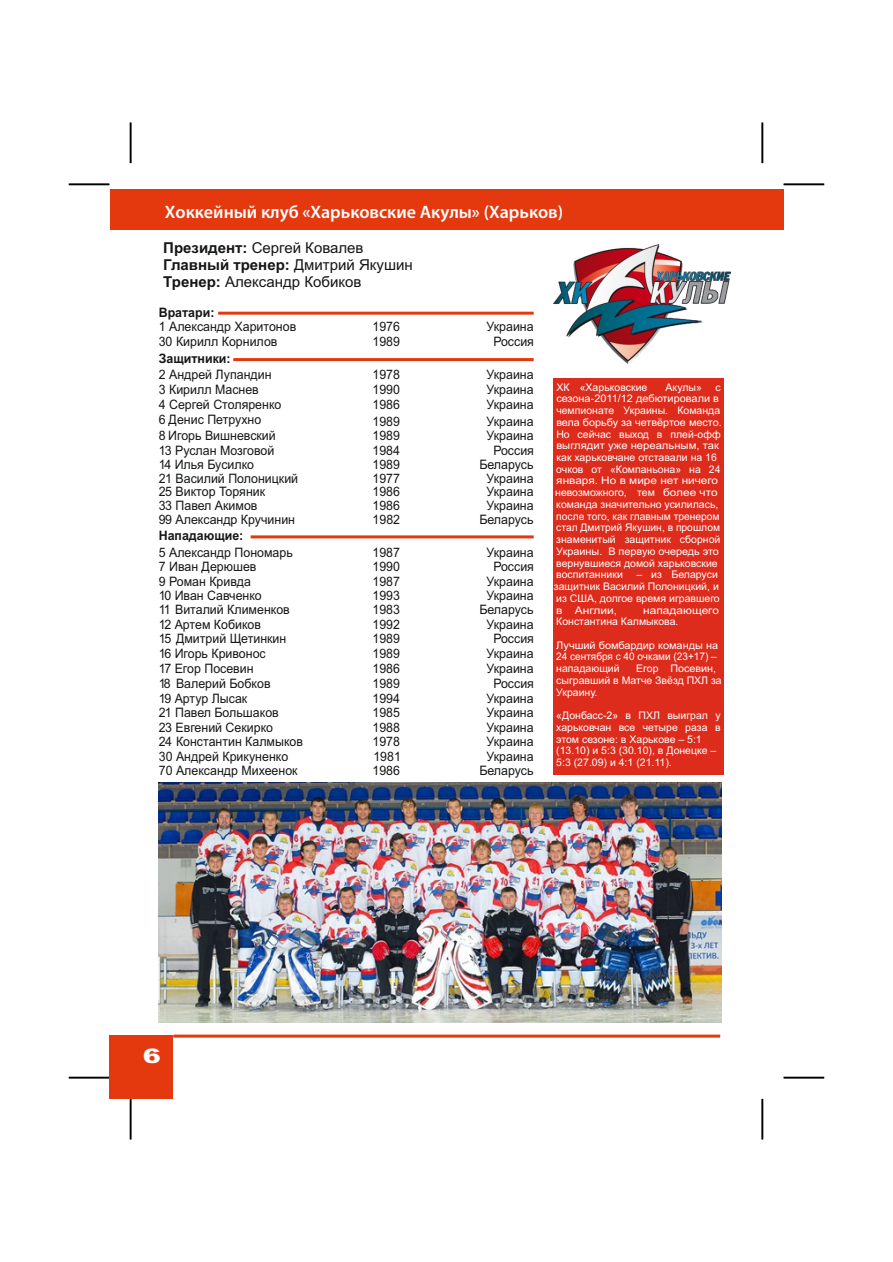
<style>
.page{position:relative;width:893px;height:1262px;background:#fff}
.page>*{position:absolute;margin:0;border:0;box-sizing:border-box;transform-origin:0 0}
.t1{font:900 19.95px "Arial";color:#fff;scale:1.35 1}
.t2{font:600 18px "Myriad Pro";color:#fff}
.t3{font:15px/16.8px "Arial";color:#151616}
.t4{font:13.05px "Arial";color:#151616;scale:.95 1}
.t5{font:700 13.05px "Arial";color:#151616;scale:.95 1}
.t6{font:10.5px/11.7px "Arial";color:#fff}
.t7{font:10.5px/11.7px "Arial";color:#fff;scale:1.04 1}
.t8{font:10.5px/11.7px "Arial";color:#fff;scale:1.13 1}
.s1{font-weight:700}
</style>
<div class="page">
<div style="left:553px;top:378px;width:170px;height:397px;background:#dd2b1c"></div>
<div style="left:110px;top:190px;width:674px;height:40px;background:#e4390f"></div>
<hr style="left:69px;top:183px;width:40px;height:2px;background:#000">
<hr style="left:783px;top:183px;width:41px;height:2px;background:#000">
<hr style="left:69px;top:1076px;width:40px;height:2px;background:#000">
<hr style="left:783px;top:1076px;width:41px;height:2px;background:#000">
<hr style="left:761px;top:123px;width:2px;height:40px;background:#000">
<hr style="left:761px;top:1098px;width:2px;height:41px;background:#000">
<hr style="left:130px;top:123px;width:1px;height:40px;background:#000">
<hr style="left:130px;top:1098px;width:1px;height:41px;background:#000">
<hr style="left:173px;top:1034px;width:547px;height:3px;background:#e4390f">
<div style="left:109px;top:1034px;width:64px;height:64px;background:#e4390f"></div>
<img style="left:553px;top:245px;width:178px;height:118px">
<hr style="left:218px;top:312px;width:315px;height:3px;background:#e4390f">
<hr style="left:233px;top:358px;width:300px;height:3px;background:#e4390f">
<hr style="left:250px;top:535px;width:283px;height:3px;background:#e4390f">
<img style="left:159px;top:782px;width:562px;height:241px">
<h2 class="t2" style="left:165px;top:204px;width:400px">Хоккейный клуб «Харьковские Акулы» (Харьков)</h2>
<p class="t3" style="left:163px;top:241px;width:251px"><span class="s1">Президент:</span> Сергей Ковалев<br><span class="s1">Главный тренер:</span> Дмитрий Якушин<br><span class="s1">Тренер:</span> Александр Кобиков</p>
<p class="t5" style="left:159px;top:307px;width:60px">Вратари:</p>
<p class="t4" style="left:159px;top:322px;width:146px">1 Александр Харитонов</p>
<p class="t4" style="left:372px;top:322px;width:30px">1976</p>
<p class="t4" style="left:486px;top:322px;width:51px">Украина</p>
<p class="t4" style="left:159px;top:336px;width:126px">30 Кирилл Корнилов</p>
<p class="t4" style="left:372px;top:336px;width:30px">1989</p>
<p class="t4" style="left:493px;top:336px;width:44px">Россия</p>
<p class="t5" style="left:159px;top:353px;width:77px">Защитники:</p>
<p class="t4" style="left:159px;top:369px;width:120px">2 Андрей Лупандин</p>
<p class="t4" style="left:372px;top:369px;width:30px">1978</p>
<p class="t4" style="left:486px;top:369px;width:51px">Украина</p>
<p class="t4" style="left:159px;top:384px;width:107px">3 Кирилл Маснев</p>
<p class="t4" style="left:372px;top:384px;width:30px">1990</p>
<p class="t4" style="left:486px;top:384px;width:51px">Украина</p>
<p class="t4" style="left:159px;top:399px;width:131px">4 Сергей Столяренко</p>
<p class="t4" style="left:372px;top:399px;width:30px">1986</p>
<p class="t4" style="left:486px;top:399px;width:51px">Украина</p>
<p class="t4" style="left:159px;top:415px;width:109px">6 Денис Петрухно</p>
<p class="t4" style="left:372px;top:416px;width:30px">1989</p>
<p class="t4" style="left:486px;top:416px;width:51px">Украина</p>
<p class="t4" style="left:159px;top:431px;width:125px">8 Игорь Вишневский</p>
<p class="t4" style="left:372px;top:431px;width:30px">1989</p>
<p class="t4" style="left:486px;top:431px;width:51px">Украина</p>
<p class="t4" style="left:159px;top:445px;width:123px">13 Руслан Мозговой</p>
<p class="t4" style="left:372px;top:445px;width:30px">1984</p>
<p class="t4" style="left:493px;top:445px;width:44px">Россия</p>
<p class="t4" style="left:159px;top:459px;width:102px">14 Илья Бусилко</p>
<p class="t4" style="left:372px;top:459px;width:30px">1989</p>
<p class="t4" style="left:479px;top:459px;width:59px">Беларусь</p>
<p class="t6" style="left:556px;top:382px;width:93px">ХК «Харьковские</p>
<p class="t6" style="left:665px;top:382px;width:38px">Акулы»</p>
<p class="t6" style="left:555px;top:382px;width:168px;text-indent:160px">с сезона-2011/12 дебютировали в чемпионате Украины. Команда вела борьбу за четвёртое место.<br>Но сейчас выход в плей-офф выглядит уже нереальным, так как харьковчане отставали на 16 очков от «Компаньона» на 24 января. Но в мире нет ничего невозможного, тем более что команда значительно усилилась, после того, как главным тренером стал Дмитрий Якушин, в прошлом знаменитый защитник сборной<br>Украины. В первую очередь это вернувшиеся домой харьковские воспитанники</p>
<p class="t4" style="left:159px;top:473px;width:148px">21 Василий Полоницкий</p>
<p class="t4" style="left:372px;top:473px;width:30px">1977</p>
<p class="t4" style="left:486px;top:473px;width:51px">Украина</p>
<p class="t4" style="left:159px;top:487px;width:113px">25 Виктор Торяник</p>
<p class="t4" style="left:372px;top:487px;width:30px">1986</p>
<p class="t4" style="left:486px;top:487px;width:51px">Украина</p>
<p class="t4" style="left:159px;top:500px;width:105px">33 Павел Акимов</p>
<p class="t4" style="left:372px;top:500px;width:30px">1986</p>
<p class="t4" style="left:486px;top:500px;width:51px">Украина</p>
<p class="t4" style="left:159px;top:514px;width:145px">99 Александр Кручинин</p>
<p class="t4" style="left:372px;top:514px;width:30px">1982</p>
<p class="t4" style="left:479px;top:514px;width:59px">Беларусь</p>
<p class="t5" style="left:159px;top:531px;width:91px">Нападающие:</p>
<p class="t4" style="left:159px;top:547px;width:143px">5 Александр Пономарь</p>
<p class="t4" style="left:372px;top:547px;width:30px">1987</p>
<p class="t4" style="left:486px;top:547px;width:51px">Украина</p>
<p class="t4" style="left:159px;top:562px;width:104px">7 Иван Дерюшев</p>
<p class="t4" style="left:372px;top:562px;width:30px">1990</p>
<p class="t4" style="left:493px;top:562px;width:44px">Россия</p>
<p class="t4" style="left:159px;top:576px;width:99px">9 Роман Кривда</p>
<p class="t4" style="left:372px;top:576px;width:30px">1987</p>
<p class="t4" style="left:486px;top:576px;width:51px">Украина</p>
<p class="t4" style="left:159px;top:605px;width:139px">11 Виталий Клименков</p>
<p class="t4" style="left:372px;top:605px;width:30px">1983</p>
<p class="t4" style="left:479px;top:605px;width:59px">Беларусь</p>
<p class="t6" style="left:554px;top:570px;width:167px;text-indent:82px">– из Беларуси защитник Василий Полоницкий, и из США, долгое время игравшего в Англии,</p>
<p class="t4" style="left:159px;top:590px;width:110px">10 Иван Савченко</p>
<p class="t4" style="left:372px;top:590px;width:30px">1993</p>
<p class="t4" style="left:486px;top:590px;width:51px">Украина</p>
<p class="t8" style="left:556px;top:605px;width:145px;text-indent:87px">нападающего<br>Константина Калмыкова.</p>
<p class="t7" style="left:556px;top:640px;width:157px">Лучший бомбардир команды на<br>24 сентября с 40 очками (23+17) – нападающий</p>
<p class="t4" style="left:159px;top:619px;width:109px">12 Артем Кобиков</p>
<p class="t4" style="left:372px;top:619px;width:30px">1992</p>
<p class="t4" style="left:486px;top:619px;width:51px">Украина</p>
<p class="t4" style="left:159px;top:634px;width:136px">15 Дмитрий Щетинкин</p>
<p class="t4" style="left:372px;top:634px;width:30px">1989</p>
<p class="t4" style="left:493px;top:634px;width:44px">Россия</p>
<p class="t4" style="left:159px;top:649px;width:114px">16 Игорь Кривонос</p>
<p class="t4" style="left:372px;top:649px;width:30px">1989</p>
<p class="t4" style="left:486px;top:649px;width:51px">Украина</p>
<p class="t4" style="left:159px;top:664px;width:101px">17 Егор Посевин</p>
<p class="t4" style="left:372px;top:664px;width:30px">1986</p>
<p class="t4" style="left:486px;top:664px;width:51px">Украина</p>
<p class="t4" style="left:159px;top:678px;width:119px">18 Валерий Бобков</p>
<p class="t4" style="left:372px;top:678px;width:30px">1989</p>
<p class="t4" style="left:493px;top:678px;width:44px">Россия</p>
<p class="t4" style="left:159px;top:693px;width:95px">19 Артур Лысак</p>
<p class="t4" style="left:372px;top:693px;width:30px">1994</p>
<p class="t4" style="left:486px;top:693px;width:51px">Украина</p>
<p class="t4" style="left:159px;top:707px;width:128px">21 Павел Большаков</p>
<p class="t4" style="left:372px;top:707px;width:30px">1985</p>
<p class="t4" style="left:486px;top:707px;width:51px">Украина</p>
<p class="t4" style="left:159px;top:722px;width:122px">23 Евгений Секирко</p>
<p class="t4" style="left:372px;top:722px;width:30px">1988</p>
<p class="t4" style="left:486px;top:722px;width:51px">Украина</p>
<p class="t4" style="left:165px;top:736px;width:9px">4</p>
<p class="t6" style="left:556px;top:663px;width:167px;text-indent:80px">Егор Посевин, сыгравший в Матче Звёзд ПХЛ за<br>Украину.</p>
<p class="t6" style="left:556px;top:710px;width:166px">«Донбасс-2» в ПХЛ выиграл у харьковчан все четыре раза в этом сезоне: в Харькове – 5:1 (13.10) и 5:3 (30.10), в Донецке –<br>5:3 (27.09) и 4:1 (21.11).</p>
<p class="t4" style="left:159px;top:736px;width:153px">2 Константин Калмыков</p>
<p class="t4" style="left:372px;top:736px;width:30px">1978</p>
<p class="t4" style="left:486px;top:736px;width:51px">Украина</p>
<p class="t4" style="left:159px;top:751px;width:138px">30 Андрей Крикуненко</p>
<p class="t4" style="left:373px;top:751px;width:30px">1981</p>
<p class="t4" style="left:486px;top:751px;width:51px">Украина</p>
<p class="t4" style="left:166px;top:765px;width:9px">0</p>
<p class="t4" style="left:159px;top:765px;width:148px">7 Александр Михеенок</p>
<p class="t4" style="left:372px;top:765px;width:30px">1986</p>
<p class="t4" style="left:479px;top:765px;width:59px">Беларусь</p>
<h1 class="t1" style="left:143px;top:1049px;width:15px">6</h1>
</div>
